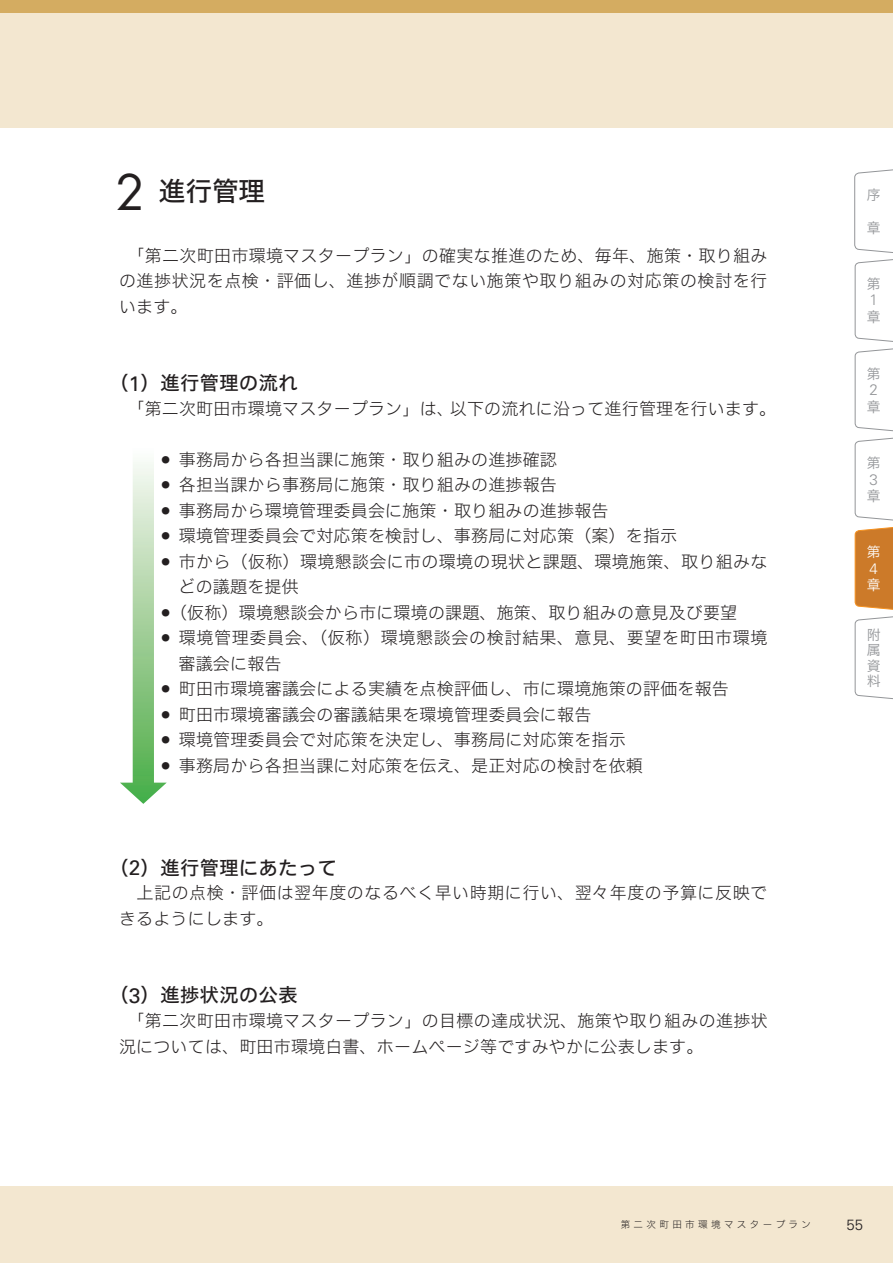
<style>
.page{position:relative;width:893px;height:1263px;background:#fff}
.page>*{position:absolute;margin:0;border:0;box-sizing:border-box;transform-origin:0 0}
.t1{font:47.85px "Futura";color:#231f20}
.t2{font:26.55px "Hira Kaku Std W5";color:#231f20}
.見出し_x{font:19.2px "Hira Kaku Std W5";letter-spacing:.03em;color:#231f20}
.本文{font:16.95px/25.5px "Hira Kaku Std W2";letter-spacing:.01em;color:#231f20}
.本文-2{font:16.95px/25.5px "Hira Kaku Std W2";letter-spacing:.03em;color:#231f20}
.本文-3{font:16.95px/25.5px "Hira Kaku Std W2";letter-spacing:.035em;color:#231f20}
.t3{font:300 15.15px "Univers LT Std";color:#939598}
.t4{font:300 15.15px "Univers LT Std";color:#fff}
.t5{font:300 14.85px "Univers LT Std";color:#231f20}
.t6{font:13.8px/15.3px "Hira Kaku Std W3";color:#939598;text-align:justify}
.t7{font:13.8px "Hira Kaku Std W3";color:#fff}
.t8{font:9.6px "Hira Kaku Std W2";letter-spacing:.35em;color:#231f20}
.s1{font-family:"Hira Kak ADK Std W2"}
.s2{font-family:"Univers LT Std";font-size:21px}
.s3{font-family:"Hira Kak ADK Std W5"}
</style>
<div class="page">
<div style="left:0;top:0;width:893px;height:128px;background:#f3e7d0"></div>
<div style="left:0;top:0;width:893px;height:13px;background:#d4ac61"></div>
<div style="left:0;top:1186px;width:893px;height:77px;background:#f3e7d0"></div>
<svg style="left:854px;top:169px;width:39px;height:531px"></svg>
<svg style="left:120px;top:462px;width:47px;height:342px"></svg>
<p class="t1" style="left:115px;top:160px;width:31px">2</p>
<p class="t2" style="left:159px;top:171px;width:108px">進行管理</p>
<p class="本文" style="left:119px;top:242px;width:650px;text-align:justify;text-indent:9px">「第二次町田市環境<span class="s1">マスタープラン</span>」<span class="s1">の</span>確実<span class="s1">な</span>推進<span class="s1">のため</span>、毎年、施策・取<span class="s1">り</span>組<span class="s1">みの</span>進捗状況<span class="s1">を</span>点検・評価<span class="s1">し</span>、進捗<span class="s1">が</span>順調<span class="s1">でない</span>施策<span class="s1">や</span>取<span class="s1">り</span>組<span class="s1">みの</span>対応策<span class="s1">の</span>検討<span class="s1">を</span>行<span class="s1">います</span>。</p>
<p class="見出し_x" style="left:109px;top:368px;width:190px">（<span class="s2">1</span>）進行管理<span class="s3">の</span>流<span class="s3">れ</span></p>
<p class="本文" style="left:128px;top:395px;width:650px">「第二次町田市環境<span class="s1">マスタープラン</span>」<span class="s1">は</span>、以下<span class="s1">の</span>流<span class="s1">れに</span>沿<span class="s1">って</span>進行管理<span class="s1">を</span>行<span class="s1">います</span>。</p>
<p class="本文" style="left:162px;top:446px;width:397px"><sup>●</sup> 事務局<span class="s1">から</span>各担当課<span class="s1">に</span>施策・取<span class="s1">り</span>組<span class="s1">みの</span>進捗確認</p>
<p class="本文" style="left:162px;top:472px;width:397px"><sup>●</sup> 各担当課<span class="s1">から</span>事務局<span class="s1">に</span>施策・取<span class="s1">り</span>組<span class="s1">みの</span>進捗報告</p>
<p class="本文" style="left:162px;top:497px;width:448px"><sup>●</sup> 事務局<span class="s1">から</span>環境管理委員会<span class="s1">に</span>施策・取<span class="s1">り</span>組<span class="s1">みの</span>進捗報告</p>
<p class="本文" style="left:162px;top:523px;width:517px"><sup>●</sup> 環境管理委員会<span class="s1">で</span>対応策<span class="s1">を</span>検討<span class="s1">し</span>、事務局<span class="s1">に</span>対応策（案）<span class="s1">を</span>指示</p>
<p class="本文" style="left:179px;top:548px;width:590px;text-indent:-17px"><sup>●</sup> 市<span class="s1">から</span>（仮称）環境懇談会<span class="s1">に</span>市<span class="s1">の</span>環境<span class="s1">の</span>現状<span class="s1">と</span>課題、環境施策、取<span class="s1">り</span>組<span class="s1">みなどの</span>議題<span class="s1">を</span>提供</p>
<p class="本文" style="left:162px;top:599px;width:577px"><sup>●</sup>（仮称）環境懇談会<span class="s1">から</span>市<span class="s1">に</span>環境<span class="s1">の</span>課題、施策、取<span class="s1">り</span>組<span class="s1">みの</span>意見及<span class="s1">び</span>要望</p>
<p class="本文-3" style="left:179px;top:625px;width:590px;text-indent:-17px"><sup>●</sup> 環境管理委員会、（仮称）環境懇談会<span class="s1">の</span>検討結果、意見、要望<span class="s1">を</span>町田市環境審議会<span class="s1">に</span>報告</p>
<p class="本文" style="left:162px;top:676px;width:569px"><sup>●</sup> 町田市環境審議会<span class="s1">による</span>実績<span class="s1">を</span>点検評価<span class="s1">し</span>、市<span class="s1">に</span>環境施策<span class="s1">の</span>評価<span class="s1">を</span>報告</p>
<p class="本文" style="left:162px;top:701px;width:431px"><sup>●</sup> 町田市環境審議会<span class="s1">の</span>審議結果<span class="s1">を</span>環境管理委員会<span class="s1">に</span>報告</p>
<p class="本文" style="left:162px;top:727px;width:466px"><sup>●</sup> 環境管理委員会<span class="s1">で</span>対応策<span class="s1">を</span>決定<span class="s1">し</span>、事務局<span class="s1">に</span>対応策<span class="s1">を</span>指示</p>
<p class="本文" style="left:162px;top:752px;width:483px"><sup>●</sup> 事務局<span class="s1">から</span>各担当課<span class="s1">に</span>対応策<span class="s1">を</span>伝<span class="s1">え</span>、是正対応<span class="s1">の</span>検討<span class="s1">を</span>依頼</p>
<p class="見出し_x" style="left:109px;top:853px;width:229px">（<span class="s2">2</span>）進行管理<span class="s3">にあたって</span></p>
<p class="本文-2" style="left:119px;top:880px;width:650px;text-indent:18px">上記<span class="s1">の</span>点検・評価<span class="s1">は</span>翌年度<span class="s1">のなるべく</span>早<span class="s1">い</span>時期<span class="s1">に</span>行<span class="s1">い</span>、翌々年度<span class="s1">の</span>予算<span class="s1">に</span>反映<span class="s1">できるようにします</span>。</p>
<p class="見出し_x" style="left:109px;top:980px;width:190px">（<span class="s2">3</span>）進捗状況<span class="s3">の</span>公表</p>
<p class="本文" style="left:119px;top:1007px;width:650px;text-indent:9px">「第二次町田市環境<span class="s1">マスタープラン</span>」<span class="s1">の</span>目標<span class="s1">の</span>達成状況、施策<span class="s1">や</span>取<span class="s1">り</span>組<span class="s1">みの</span>進捗状況<span class="s1">については</span>、町田市環境白書、<span class="s1">ホームページ</span>等<span class="s1">ですみやかに</span>公表<span class="s1">します</span>。</p>
<p class="t6" style="left:867px;top:187px;width:15px">序</p>
<p class="t6" style="left:867px;top:220px;width:15px">章</p>
<p class="t6" style="left:867px;top:276px;width:15px">第</p>
<p class="t3" style="left:870px;top:291px;width:10px">1</p>
<p class="t6" style="left:867px;top:309px;width:15px">章</p>
<p class="t6" style="left:867px;top:366px;width:15px">第</p>
<p class="t3" style="left:870px;top:381px;width:10px">2</p>
<p class="t6" style="left:867px;top:398px;width:15px">章</p>
<p class="t6" style="left:867px;top:455px;width:15px">第</p>
<p class="t3" style="left:870px;top:470px;width:10px">3</p>
<p class="t6" style="left:867px;top:488px;width:15px">章</p>
<p class="t7" style="left:867px;top:542px;width:15px">第</p>
<p class="t4" style="left:870px;top:560px;width:10px">4</p>
<p class="t7" style="left:867px;top:574px;width:15px">章</p>
<p class="t6" style="left:867px;top:627px;width:15px">附属資料</p>
<p class="t8" style="left:621px;top:1217px;width:192px">第二次町田市環境<span class="s1">マスタープラン</span></p>
<p class="t5" style="left:846px;top:1215px;width:18px">55</p>
</div>
